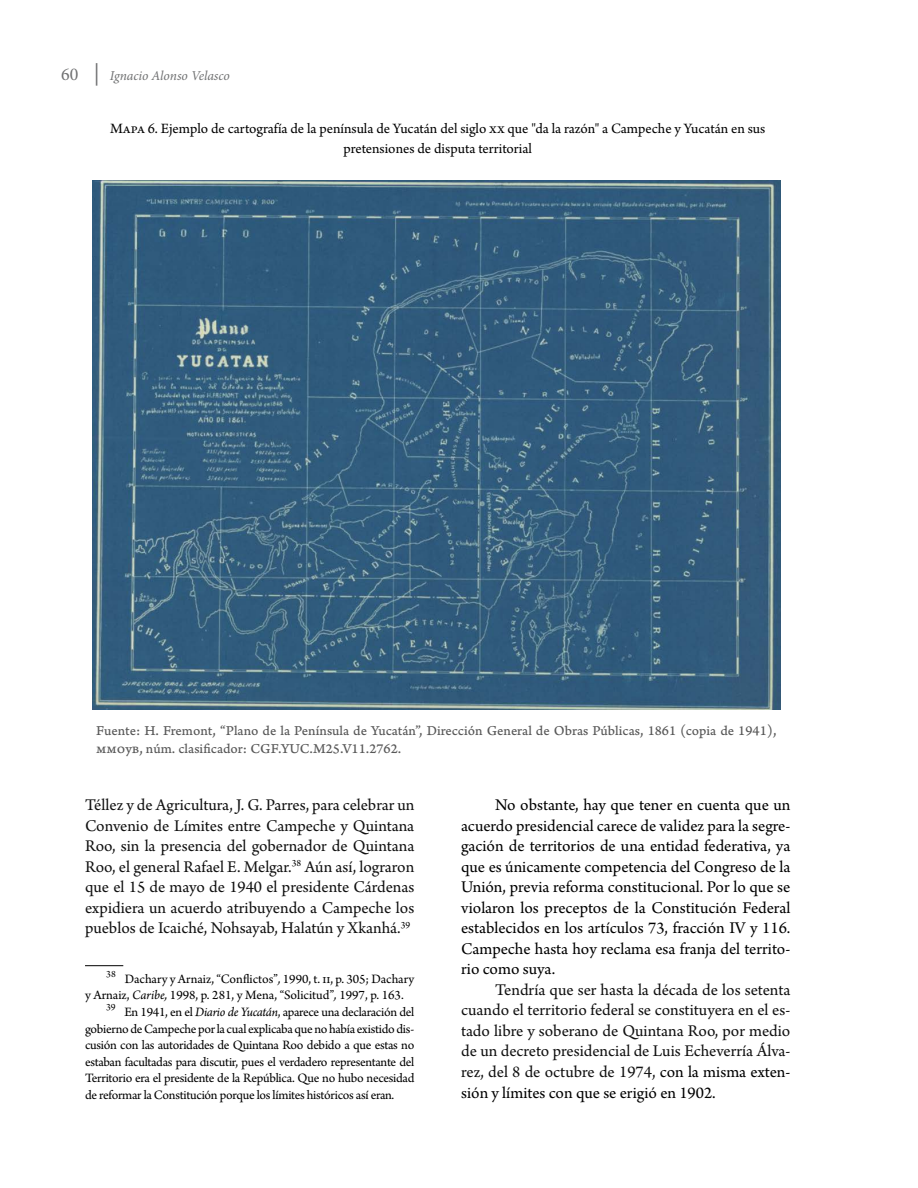
<style>
.page{position:relative;width:918px;height:1188px;background:#fff}
.page>*{position:absolute;margin:0;border:0;box-sizing:border-box;transform-origin:0 0}
.t1{font:17.25px/20.5px "Arno Pro";color:#111;text-align:justify}
.t2{font:17.25px/20.5px "Arno Pro";color:#000;text-align:justify}
.t3{font:15px/19.5px "Arno Pro";color:#000;text-align:center}
.t4{font:14.25px/18px "Arno Pro Caption";color:#585858}
.t5{font:13.5px "Arno Pro";letter-spacing:-.005em;color:#000}
.t6{font:italic 13.5px "Minion Pro";letter-spacing:-.005em;color:#707172}
.s1{font-style:normal;font-size:18px}
.s2{font-style:normal;font-size:22.5px}
.s3{font-style:italic}
.s4{color:#000}
</style>
<div class="page">
<hr style="left:85px;top:965px;width:38px;height:1px;background:#000">
<img style="left:92px;top:180px;width:689px;height:530px">
<p class="t6" style="left:61px;top:67px;width:170px"><span class="s1">60</span> <span class="s2">|</span> Ignacio Alonso Velasco</p>
<p class="t3" style="left:110px;top:120px;width:657px">Mapa 6. Ejemplo de cartografía de la península de Yucatán del siglo xx que "da la razón" a Campeche y Yucatán en sus pretensiones de disputa territorial</p>
<p class="t4" style="left:96px;top:722px;width:682px">Fuente: H. Fremont, “Plano de la Península de Yucatán”, Dirección General de Obras Públicas, 1861 (copia de 1941), mmoyb, núm. clasificador: CGF.YUC.M25.V11.2762.</p>
<p class="t1" style="left:85px;top:795px;width:331px">Téllez y de Agricultura, J. G. Parres, para celebrar un Convenio de Límites entre Campeche y Quintana Roo, sin la presencia del gobernador de Quintana Roo, el general Rafael E. Melgar.<sup>38</sup> Aún así, lograron que el 15 de mayo de 1940 el presidente Cárdenas expidiera un acuerdo atribuyendo a Campeche los pueblos de Icaiché, Nohsayab, Halatún y Xkanhá.<sup>39</sup></p>
<p class="t5" style="left:106px;top:971px;width:310px"><sup>38</sup> Dachary y Arnaiz, “Conflictos”<span class="s3">,</span> 1990, t. ii, p. 305; Dachary</p>
<p class="t5" style="left:85px;top:987px;width:320px">y Arnaiz, <span class="s3">Caribe,</span> 1998, p. 281, y Mena, “Solicitud”<span class="s3">,</span> 1997, p. 163.</p>
<p class="t5" style="left:106px;top:1004px;width:310px"><sup>39</sup> En 1941, en el <span class="s3">Diario de Yucatán</span>, aparece una declaración del</p>
<p class="t5" style="left:85px;top:1021px;width:331px">gobierno de Campeche por la cual explicaba que no había existido dis-</p>
<p class="t5" style="left:85px;top:1037px;width:331px">cusión con las autoridades de Quintana Roo debido a que estas no</p>
<p class="t5" style="left:85px;top:1054px;width:331px">estaban facultadas para discutir, pues el verdadero representante del</p>
<p class="t5" style="left:85px;top:1070px;width:331px">Territorio era el presidente de la República. Que no hubo necesidad</p>
<p class="t5" style="left:85px;top:1087px;width:311px">de reformar la Constitución porque los límites históricos así eran.</p>
<p class="t2" style="left:461px;top:795px;width:331px;text-indent:34px">No obstante, hay que tener en cuenta que un acuerdo presidencial carece de validez para la segre&shy;gación de territorios de una entidad federativa, ya que es únicamente competencia del Congreso de la Unión, previa reforma constitucional. Por lo que se violaron los preceptos de la Constitución Federal establecidos en los artículos 73, fracción IV y 116.<br>Campeche hasta hoy reclama esa franja del territo&shy;rio como suya.</p>
<p class="t1" style="left:461px;top:980px;width:331px;text-indent:34px">Tendría que ser hasta la década de los setenta cuando el territorio federal se constituyera en el es&shy;tado libre y soberano de Quintana Roo, por medio de un decreto presidencial de Luis Echeverría Álva&shy;rez, del 8 de octubre de 1974, <span class="s4">con la misma exten&shy;sión y límites con que se erigió en 1902.</span></p>
</div>
